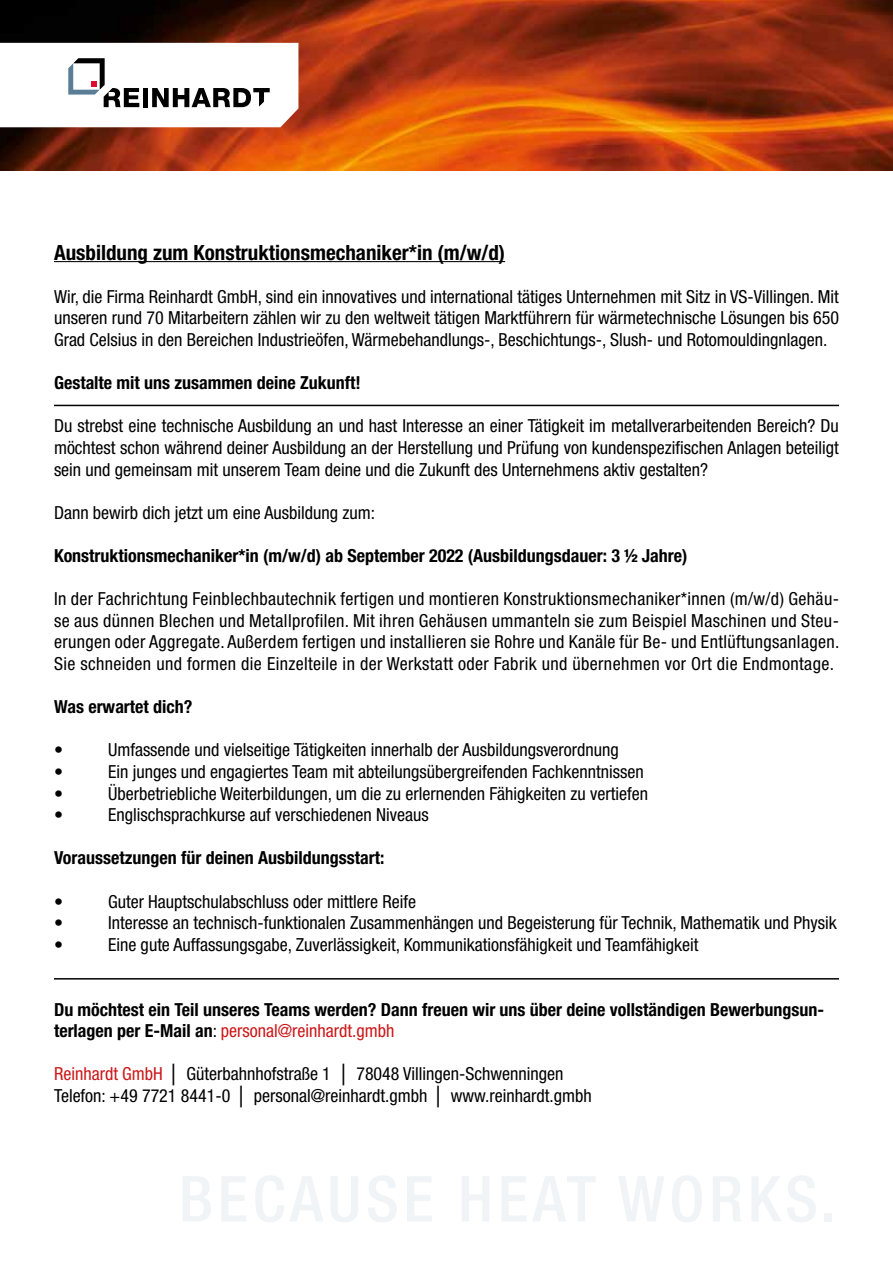
<style>
.page{position:relative;width:893px;height:1263px;background:#fff}
.page>*{position:absolute;margin:0;border:0;box-sizing:border-box;transform-origin:0 0}
.t1{font:700 condensed 21px "Helvetica Neue LT Pro";color:#000}
.t2{font:condensed 18px/21.6px "Helvetica Neue LT Pro";color:#000;text-align:justify}
.t3{font:700 condensed 18px/21.6px "Helvetica Neue LT Pro";color:#000}
.s1{font-weight:400}
.s2{font-weight:400;color:#cd1719}
.s3{color:#cd1719}
.s4{font-family:"Verdana";font-stretch:normal}
</style>
<div class="page">
<img style="left:0;top:0;width:893px;height:170px">
<svg style="left:0;top:43px;width:298px;height:84px"></svg>
<hr style="left:54px;top:261px;width:451px;height:1px;background:#000">
<hr style="left:54px;top:405px;width:785px;height:1px;background:#000">
<hr style="left:54px;top:978px;width:785px;height:1px;background:#000">
<p class="t1" style="left:54px;top:239px;width:453px">Ausbildung zum Konstruktionsmechaniker*in (m/w/d)</p>
<p class="t2" style="left:54px;top:285px;width:786px">Wir, die Firma Reinhardt GmbH, sind ein innovatives und international tätiges Unternehmen mit Sitz in VS-Villingen. Mit unseren rund 70 Mitarbeitern zählen wir zu den weltweit tätigen Marktführern für wärmetechnische Lösungen bis 650<br>Grad Celsius in den Bereichen Industrieöfen, Wärmebehandlungs-, Beschichtungs-, Slush- und Rotomouldingnlagen.</p>
<p class="t3" style="left:54px;top:372px;width:308px">Gestalte mit uns zusammen deine Zukunft!</p>
<p class="t2" style="left:54px;top:415px;width:786px">Du strebst eine technische Ausbildung an und hast Interesse an einer Tätigkeit im metallverarbeitenden Bereich? Du möchtest schon während deiner Ausbildung an der Herstellung und Prüfung von kundenspezifischen Anlagen beteiligt sein und gemeinsam mit unserem Team deine und die Zukunft des Unternehmens aktiv gestalten?</p>
<p class="t2" style="left:54px;top:501px;width:323px">Dann bewirb dich jetzt um eine Ausbildung zum:</p>
<p class="t3" style="left:54px;top:544px;width:635px">Konstruktionsmechaniker*in (m/w/d) ab September 2022 (Ausbildungsdauer: 3 ½ Jahre)</p>
<p class="t2" style="left:54px;top:588px;width:787px">In der Fachrichtung Feinblechbautechnik fertigen und montieren Konstruktionsmechaniker*innen (m/w/d) Gehäu&shy;se aus dünnen Blechen und Metallprofilen. Mit ihren Gehäusen ummanteln sie zum Beispiel Maschinen und Steu&shy;erungen oder Aggregate. Außerdem fertigen und installieren sie Rohre und Kanäle für Be- und Entlüftungsanlagen.<br>Sie schneiden und formen die Einzelteile in der Werkstatt oder Fabrik und übernehmen vor Ort die Endmontage.</p>
<p class="t3" style="left:54px;top:696px;width:140px">Was erwartet dich?</p>
<p class="t2" style="left:54px;top:739px;width:10px">•</p>
<p class="t2" style="left:108px;top:739px;width:512px">Umfassende und vielseitige Tätigkeiten innerhalb der Ausbildungsverordnung</p>
<p class="t2" style="left:54px;top:761px;width:10px">•</p>
<p class="t2" style="left:108px;top:761px;width:537px">Ein junges und engagiertes Team mit abteilungsübergreifenden Fachkenntnissen</p>
<p class="t2" style="left:54px;top:782px;width:10px">•</p>
<p class="t2" style="left:108px;top:782px;width:542px">Überbetriebliche Weiterbildungen, um die zu erlernenden Fähigkeiten zu vertiefen</p>
<p class="t2" style="left:54px;top:804px;width:10px">•</p>
<p class="t2" style="left:108px;top:804px;width:322px">Englischsprachkurse auf verschiedenen Niveaus</p>
<p class="t3" style="left:54px;top:847px;width:332px">Voraussetzungen für deinen Ausbildungsstart:</p>
<p class="t2" style="left:54px;top:890px;width:10px">•</p>
<p class="t2" style="left:108px;top:890px;width:310px">Guter Hauptschulabschluss oder mittlere Reife</p>
<p class="t2" style="left:54px;top:912px;width:10px">•</p>
<p class="t2" style="left:108px;top:912px;width:730px">Interesse an technisch-funktionalen Zusammenhängen und Begeisterung für Technik, Mathematik und Physik</p>
<p class="t2" style="left:54px;top:933px;width:10px">•</p>
<p class="t2" style="left:108px;top:933px;width:592px">Eine gute Auffassungsgabe, Zuverlässigkeit, Kommunikationsfähigkeit und Teamfähigkeit</p>
<p class="t3" style="left:54px;top:998px;width:772px">Du möchtest ein Teil unseres Teams werden? Dann freuen wir uns über deine vollständigen Bewerbungsun&shy;terlagen per E-Mail an<span class="s1">:</span> <span class="s2">personal@reinhardt.gmbh</span></p>
<p class="t2" style="left:54px;top:1063px;width:539px"><span class="s3">Reinhardt GmbH</span> <span class="s4">│</span> Güterbahnhofstraße 1 <span class="s4">│</span> 78048 Villingen-Schwenningen<br>Telefon: +49 7721 8441-0 <span class="s4">│</span> personal@reinhardt.gmbh <span class="s4">│</span> www.reinhardt.gmbh</p>
</div>
